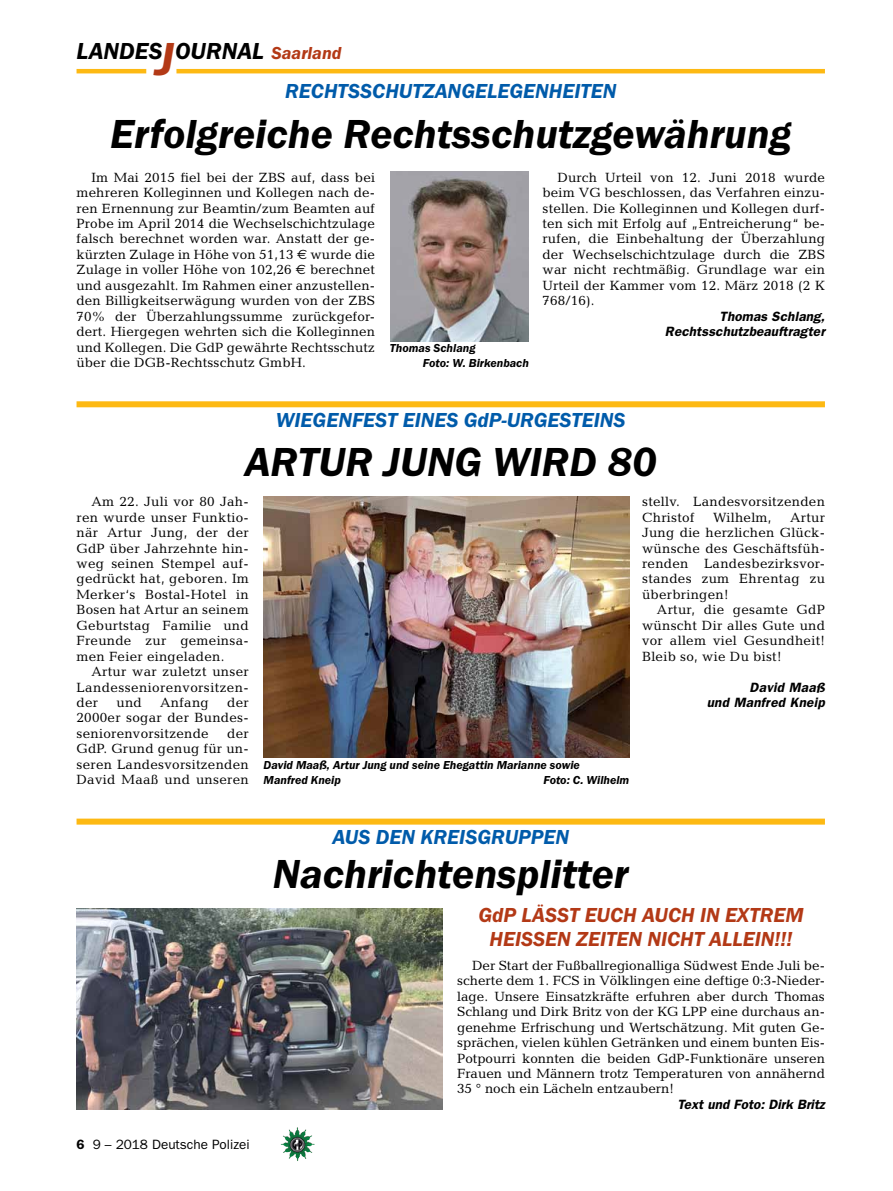
<style>
.page{position:relative;width:893px;height:1191px;background:#fff}
.page>*{position:absolute;margin:0;border:0;box-sizing:border-box;transform-origin:0 0}
.t1{font:italic 600 42px "Franklin Gothic Itc T";color:#000}
.t2{font:italic 600 24px "Franklin Gothic Itc T";color:#000}
.t3{font:italic 600 21px "Franklin Gothic Itc T";color:#005baa}
.t4{font:italic 600 21px "Franklin Gothic Itc T";color:#b33916}
.t5{font:13.5px/15.5px "Candida";letter-spacing:.02em;color:#000;text-align:justify}
.t6{font:italic 600 13.5px/15.5px "Franklin Gothic";letter-spacing:.01em;color:#000;text-align:right}
.t7{font:13.5px "Franklin Gothic";color:#000}
.t8{font:italic 600 12px/15.5px "Franklin Gothic Itc T";color:#000}
.s1{font-size:48px;color:#b33916}
.s2{font-size:18px;color:#b33916}
.s3{font-family:"Euro Sans"}
.s4{font-weight:600}
</style>
<div class="page">
<hr style="left:77px;top:69px;width:69px;height:4px;background:#fdb913">
<hr style="left:176px;top:69px;width:649px;height:4px;background:#fdb913">
<img style="left:281px;top:1128px;width:16px;height:24px">
<img style="left:391px;top:171px;width:138px;height:170px">
<img style="left:264px;top:496px;width:365px;height:261px">
<img style="left:77px;top:908px;width:365px;height:201px">
<div style="left:77px;top:401px;width:748px;height:6px;background:#fdb913"></div>
<div style="left:77px;top:818px;width:748px;height:6px;background:#fdb913"></div>
<h2 class="t2" style="left:77px;top:37px;width:266px">LANDES<span class="s1">J</span>OURNAL <span class="s2">Saarland</span></h2>
<h3 class="t3" style="left:285px;top:79px;width:28px">Rechtsschut</h3>
<h3 class="t3" style="left:423px;top:79px;width:26px">zangelegenheiten</h3>
<h1 class="t1" style="left:110px;top:109px;width:682px">Erfolgreiche Rechtsschutzgewährung</h1>
<p class="t5" style="left:543px;top:169px;width:284px;text-indent:15px">Durch Urteil von 12. Juni 2018 wurde beim VG beschlossen, das Verfahren einzu&shy;stellen. Die Kolleginnen und Kollegen durf&shy;ten sich mit Erfolg auf „Entreicherung“ be&shy;rufen, die Einbehaltung der Überzahlung der Wechselschichtzulage durch die ZBS war nicht rechtmäßig. Grundlage war ein Urteil der Kammer vom 12. März 2018 (2 K 768/16).</p>
<p class="t6" style="left:665px;top:308px;width:161px">Thomas Schlang,<br>Rechtsschutzbeauftragter</p>
<p class="t5" style="left:77px;top:169px;width:300px;text-indent:15px">Im Mai 2015 fiel bei der ZBS auf, dass bei mehreren Kolleginnen und Kollegen nach de&shy;ren Ernennung zur Beamtin/zum Beamten auf Probe im April 2014 die Wechselschichtzulage falsch berechnet worden war. Anstatt der ge&shy;kürzten Zulage in Höhe von 51,13 <span class="s3">€</span> wurde die Zulage in voller Höhe von 102,26 <span class="s3">€</span> berechnet und ausgezahlt. Im Rahmen einer anzustellen&shy;den Billigkeitserwägung wurden von der ZBS 70% der Überzahlungssumme zurückgefor&shy;dert. Hiergegen wehrten sich die Kolleginnen und Kollegen. Die GdP gewährte Rechtsschutz über die DGB-Rechtsschutz GmbH.</p>
<p class="t8" style="left:423px;top:340px;width:108px;text-indent:-33px">Thomas Schlang<br>Foto: W. Birkenbach</p>
<h3 class="t3" style="left:276px;top:408px;width:351px">WIEGENFEST EINES GdP-URGESTEINS</h3>
<h1 class="t1" style="left:245px;top:437px;width:413px">ARTUR JUNG WIRD 80</h1>
<p class="t5" style="left:642px;top:494px;width:184px">stellv. Landesvorsitzenden<br>Christof</p>
<p class="t5" style="left:77px;top:494px;width:174px;text-indent:15px">Am 22. Juli vor 80 Jah&shy;ren wurde unser Funktio&shy;när Artur Jung, der der GdP über Jahrzehnte hin&shy;weg seinen Stempel auf&shy;gedrückt hat, geboren. Im Merker‘s Bostal-Hotel in Bosen hat Artur an seinem Geburtstag Familie und Freunde zur gemeinsa&shy;men Feier eingeladen.</p>
<p class="t5" style="left:77px;top:664px;width:174px;text-indent:15px">Artur war zuletzt unser Landesseniorenvorsitzen&shy;der</p>
<p class="t5" style="left:642px;top:509px;width:184px;text-indent:148px">Artur Jung die herzlichen Glück&shy;wünsche des Geschäftsfüh&shy;renden Landesbezirksvor&shy;standes zum Ehrentag zu überbringen!</p>
<p class="t5" style="left:642px;top:602px;width:184px;text-indent:15px">Artur, die gesamte GdP wünscht Dir alles Gute und vor allem viel Gesundheit!<br>Bleib so, wie Du bist!</p>
<p class="t6" style="left:707px;top:679px;width:120px">David Maaß<br>und Manfred Kneip</p>
<p class="t5" style="left:713px;top:509px;width:60px">Wilhelm,</p>
<p class="t5" style="left:77px;top:694px;width:174px;text-indent:151px">der 2000er sogar der Bundes&shy;seniorenvorsitzende</p>
<p class="t5" style="left:116px;top:694px;width:27px">und</p>
<p class="t5" style="left:160px;top:694px;width:50px">Anfang</p>
<p class="t5" style="left:77px;top:725px;width:174px;text-indent:151px">der GdP. Grund genug für un&shy;seren Landesvorsitzenden David Maaß und unseren</p>
<p class="t8" style="left:264px;top:757px;width:318px">David Maaß, Artur Jung und seine Ehegattin Marianne sowie<br>Manfred Kneip</p>
<p class="t8" style="left:543px;top:772px;width:87px">Foto: C. Wilhelm</p>
<h3 class="t3" style="left:332px;top:825px;width:58px">Aus den</h3>
<h3 class="t3" style="left:420px;top:825px;width:27px">Kreisgruppen</h3>
<h1 class="t1" style="left:273px;top:849px;width:357px">Nachrichtensplitter</h1>
<p class="t7" style="left:77px;top:1136px;width:175px"><span class="s4">6</span> 9 – 2018 Deutsche Polizei</p>
<h3 class="t4" style="left:478px;top:902px;width:80px">GdP lässt</h3>
<h3 class="t4" style="left:585px;top:902px;width:27px">Euch</h3>
<h3 class="t4" style="left:642px;top:902px;width:15px">auch</h3>
<h3 class="t4" style="left:700px;top:902px;width:64px">in extrem</h3>
<h3 class="t4" style="left:490px;top:926px;width:99px">heiSSen Zeiten</h3>
<h3 class="t4" style="left:647px;top:926px;width:13px">nicht</h3>
<h3 class="t4" style="left:709px;top:926px;width:12px">allein</h3>
<h3 class="t4" style="left:774px;top:926px;width:20px">!!!</h3>
<p class="t5" style="left:457px;top:957px;width:369px;text-indent:15px">Der Start der Fußballregionalliga Südwest Ende Juli be&shy;scherte dem 1. FCS in Völklingen eine deftige 0:3-Nieder&shy;lage. Unsere Einsatzkräfte erfuhren aber durch Thomas Schlang und Dirk Britz von der KG LPP eine durchaus an&shy;genehme Erfrischung und Wertschätzung. Mit guten Ge&shy;sprächen, vielen kühlen Getränken und einem bunten Eis-Potpourri konnten die beiden GdP-Funktionäre unseren Frauen und Männern trotz Temperaturen von annähernd 35 ° noch ein Lächeln entzaubern!</p>
<p class="t6" style="left:677px;top:1096px;width:149px">Text und Foto: Dirk Britz</p>
</div>
